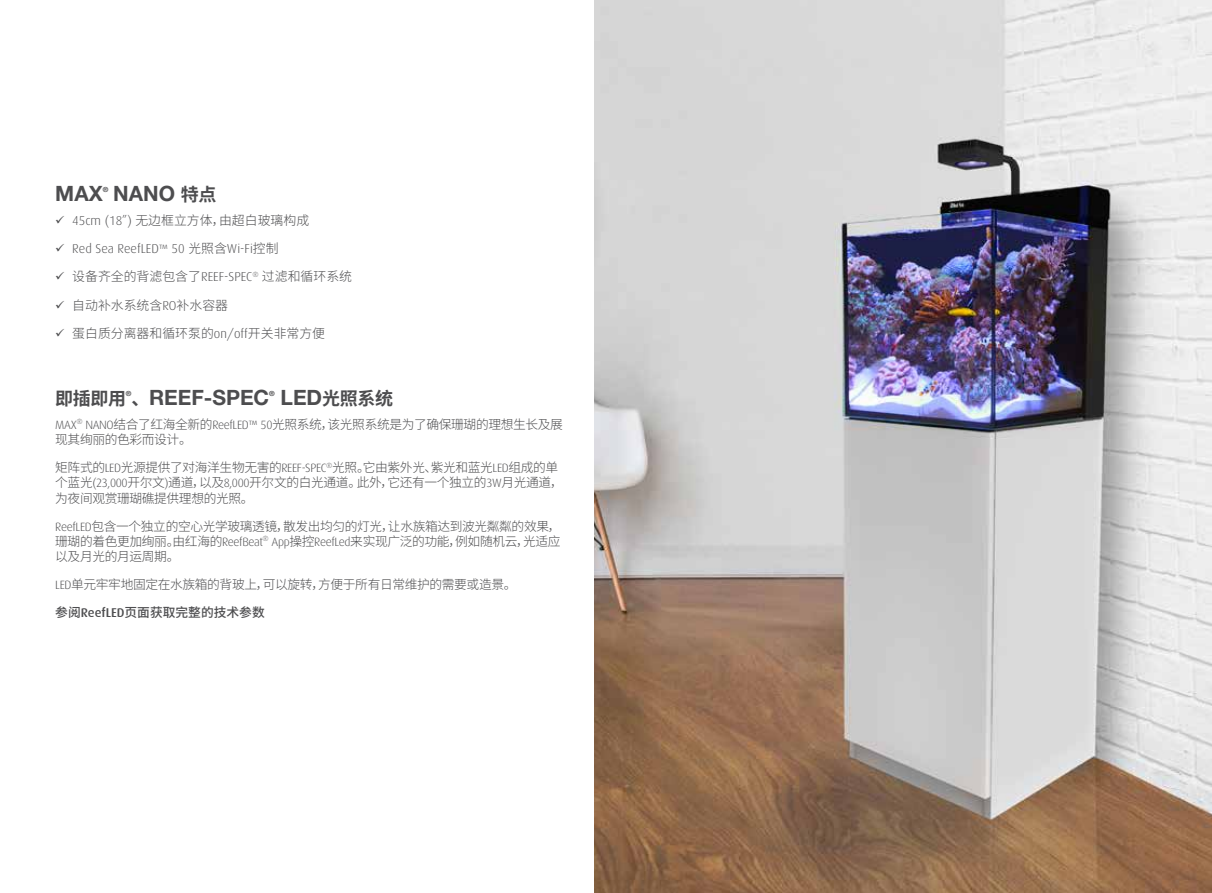
<style>
.page{position:relative;width:1212px;height:893px;background:#fff}
.page>*{position:absolute;margin:0;border:0;box-sizing:border-box;transform-origin:0 0}
.t1{font:700 21px "Helvetica Neue LT Pro";color:#4d4d4f}
.t2{font:700 18px "Noto Sans SC";letter-spacing:-.02em;color:#4d4d4f}
.t3{font:300 12.9px/28.2px "Noto Sans SC";color:#4d4d4f}
.t4{font:300 12.9px "Dax";color:#4d4d4f}
.t5{font:300 12.75px/15.3px "Noto Sans SC";letter-spacing:-.03em;color:#4d4d4f}
.t6{font:700 7.05px "Helvetica Neue LT Pro";color:#4d4d4f}
.s1{font-family:"Noto Sans SC";font-size:18px}
.s2{font-family:"Dax"}
.s3{font-size:12px}
.s4{font-family:"Noto Sans SC"}
.s5{font-family:"Helvetica Neue LT Pro";font-size:21px}
.s6{font-family:"Dax";font-size:12px}
.s7{font-weight:500}
.s8{font-family:"Dax";font-weight:500}
</style>
<div class="page">
<img style="left:594px;top:0;width:618px;height:893px">
<h1 class="t1" style="left:55px;top:181px;width:49px">MAX</h1>
<p class="t6" style="left:103px;top:185px;width:7px">®</p>
<h1 class="t1" style="left:113px;top:181px;width:105px">NANO <span class="s1">特点</span></h1>
<p class="t3" style="left:72px;top:206px;width:238px"><span class="s2">45cm (18”)</span> 无边框立方体，由超白玻璃构成</p>
<p class="t4" style="left:72px;top:242px;width:208px">Red Sea ReefLED<span class="s3">™</span> 50 <span class="s4">光照含</span>Wi-Fi<span class="s4">控制</span></p>
<p class="t3" style="left:72px;top:263px;width:281px">设备齐全的背滤包含了<span class="s2">REEF-SPEC</span><sup>®</sup> 过滤和循环系统自动补水系统含<span class="s2">RO</span>补水容器<br>蛋白质分离器和循环泵的<span class="s2">on/off</span>开关非常方便</p>
<h2 class="t2" style="left:55px;top:388px;width:72px">即插即用</h2>
<p class="t6" style="left:126px;top:389px;width:7px">®</p>
<h1 class="t1" style="left:131px;top:384px;width:139px"><span class="s1">、</span>REEF-SPEC</h1>
<p class="t6" style="left:269px;top:389px;width:7px">®</p>
<h2 class="t2" style="left:281px;top:388px;width:114px"><span class="s5">LED</span>光照系统</h2>
<p class="t5" style="left:55px;top:417px;width:509px"><span class="s6">MAX</span><sup>®</sup> <span class="s6">NANO</span>结合了红海全新的<span class="s6">ReefLED™ 50</span>光照系统，该光照系统是为了确保珊瑚的理想生长及展现其绚丽的色彩而设计。</p>
<p class="t5" style="left:55px;top:460px;width:509px">矩阵式的<span class="s6">LED</span>光源提供了对海洋生物无害的<span class="s6">REEF-SPEC</span><sup>®</sup>光照。它由紫外光、紫光和蓝光<span class="s6">LED</span>组成的单个蓝光<span class="s6">(23,000</span>开尔文<span class="s6">)</span>通道，以及<span class="s6">8,000</span>开尔文的白光通道。此外，它还有一个独立的<span class="s6">3W</span>月光通道，为夜间观赏珊瑚礁提供理想的光照。</p>
<p class="t5" style="left:55px;top:519px;width:507px;text-align:justify"><span class="s6">ReefLED</span>包含一个独立的空心光学玻璃透镜，散发出均匀的灯光，让水族箱达到波光粼粼的效果，珊瑚的着色更加绚丽。由红海的<span class="s6">ReefBeat</span><sup>®</sup> <span class="s6">App</span>操控<span class="s6">ReefLed</span>来实现广泛的功能，例如随机云，光适应以及月光的月运周期。</p>
<p class="t5" style="left:55px;top:571px;width:463px;line-height:28px"><span class="s6">LED</span>单元牢牢地固定在水族箱的背玻上，可以旋转，方便于所有日常维护的需要或造景。<span class="s7">参阅</span><span class="s8">ReefLED</span><span class="s7">页面获取完整的技术参数</span></p>
</div>
